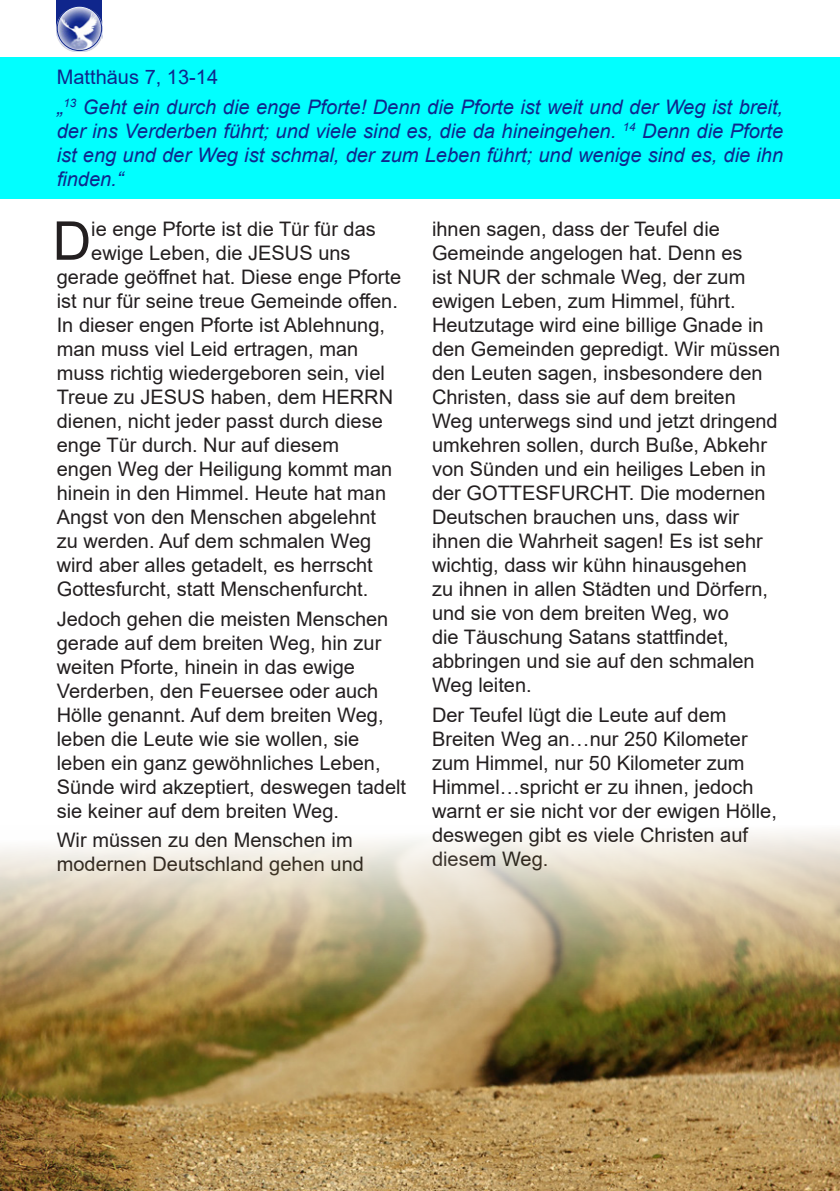
<style>
.page{position:relative;width:840px;height:1191px;background:#fff}
.page>*{position:absolute;margin:0;border:0;box-sizing:border-box;transform-origin:0 0}
.t1{font:53.6px "Arial";color:#231f20}
.t2{font:20px/24px "Arial";color:#231f20}
.t3{font:italic 20px/24px "Arial";color:#0f268c;text-align:justify}
.t4{font:20px "Arial";color:#0f268c}
</style>
<div class="page">
<div style="left:57px;top:0;width:45px;height:28px;background:#0f268c"></div>
<img style="left:57px;top:8px;width:45px;height:43px">
<div style="left:57px;top:6px;width:45px;height:45px;border:1px solid #0f268c;border-radius:50%"></div>
<div style="left:0;top:57px;width:839px;height:141px;background:#01ffff"></div>
<img style="left:0;top:831px;width:839px;height:360px">
<p class="t4" style="left:57px;top:63px;width:163px">Matthäus 7, 13-14</p>
<p class="t3" style="left:57px;top:95px;width:727px">„<sup>13</sup> Geht ein durch die enge Pforte! Denn die Pforte ist weit und der Weg ist breit, der ins Verderben führt; und viele sind es, die da hineingehen. <sup>14</sup> Denn die Pforte ist eng und der Weg ist schmal, der zum Leben führt; und wenige sind es, die ihn finden.“</p>
<p class="t1" style="left:53px;top:204px;width:40px">D</p>
<p class="t2" style="left:91px;top:217px;width:286px">ie enge Pforte ist die Tür für das</p>
<p class="t2" style="left:432px;top:217px;width:349px">ihnen sagen, dass der Teufel die Gemeinde angelogen hat. Denn es<br>ist NUR der schmale Weg, der zum ewigen Leben, zum Himmel, führt.<br>Heutzutage wird eine billige Gnade in den Gemeinden gepredigt. Wir müssen den Leuten sagen, insbesondere den Christen, dass sie auf dem breiten Weg unterwegs sind und jetzt dringend umkehren sollen, durch Buße, Abkehr von Sünden und ein heiliges Leben in der GOTTESFURCHT. Die modernen Deutschen brauchen uns, dass wir ihnen die Wahrheit sagen! Es ist sehr wichtig, dass wir kühn hinausgehen<br>zu ihnen in allen Städten und Dörfern, und sie von dem breiten Weg, wo<br>die Täuschung Satans stattfindet, abbringen und sie auf den schmalen Weg leiten.</p>
<p class="t2" style="left:432px;top:702px;width:346px">Der Teufel lügt die Leute auf dem<br>Breiten Weg an…nur 250 Kilometer zum Himmel, nur 50 Kilometer zum<br>Himmel…spricht er zu ihnen, jedoch warnt er sie nicht vor der ewigen Hölle, deswegen gibt es viele Christen auf diesem Weg.</p>
<p class="t2" style="left:91px;top:241px;width:261px">ewige Leben, die JESUS uns</p>
<p class="t2" style="left:57px;top:265px;width:346px">gerade geöffnet hat. Diese enge Pforte</p>
<p class="t2" style="left:57px;top:289px;width:342px">ist nur für seine treue Gemeinde offen.</p>
<p class="t2" style="left:57px;top:313px;width:329px">In dieser engen Pforte ist Ablehnung,</p>
<p class="t2" style="left:57px;top:337px;width:303px">man muss viel Leid ertragen, man</p>
<p class="t2" style="left:57px;top:361px;width:329px">muss richtig wiedergeboren sein, viel</p>
<p class="t2" style="left:57px;top:385px;width:338px">Treue zu JESUS haben, dem HERRN</p>
<p class="t2" style="left:57px;top:409px;width:327px">dienen, nicht jeder passt durch diese</p>
<p class="t2" style="left:57px;top:433px;width:283px">enge Tür durch. Nur auf diesem</p>
<p class="t2" style="left:57px;top:457px;width:337px">engen Weg der Heiligung kommt man</p>
<p class="t2" style="left:57px;top:481px;width:331px">hinein in den Himmel. Heute hat man</p>
<p class="t2" style="left:57px;top:505px;width:321px">Angst von den Menschen abgelehnt</p>
<p class="t2" style="left:57px;top:529px;width:316px">zu werden. Auf dem schmalen Weg</p>
<p class="t2" style="left:57px;top:553px;width:317px">wird aber alles getadelt, es herrscht</p>
<p class="t2" style="left:57px;top:577px;width:313px">Gottesfurcht, statt Menschenfurcht.</p>
<p class="t2" style="left:57px;top:606px;width:351px">Jedoch gehen die meisten Menschen gerade auf dem breiten Weg, hin zur weiten Pforte, hinein in das ewige Verderben, den Feuersee oder auch Hölle genannt. Auf dem breiten Weg, leben die Leute wie sie wollen, sie leben ein ganz gewöhnliches Leben, Sünde wird akzeptiert, deswegen tadelt sie keiner auf dem breiten Weg.</p>
<p class="t2" style="left:57px;top:828px;width:308px">Wir müssen zu den Menschen im modernen Deutschland gehen und</p>
</div>
